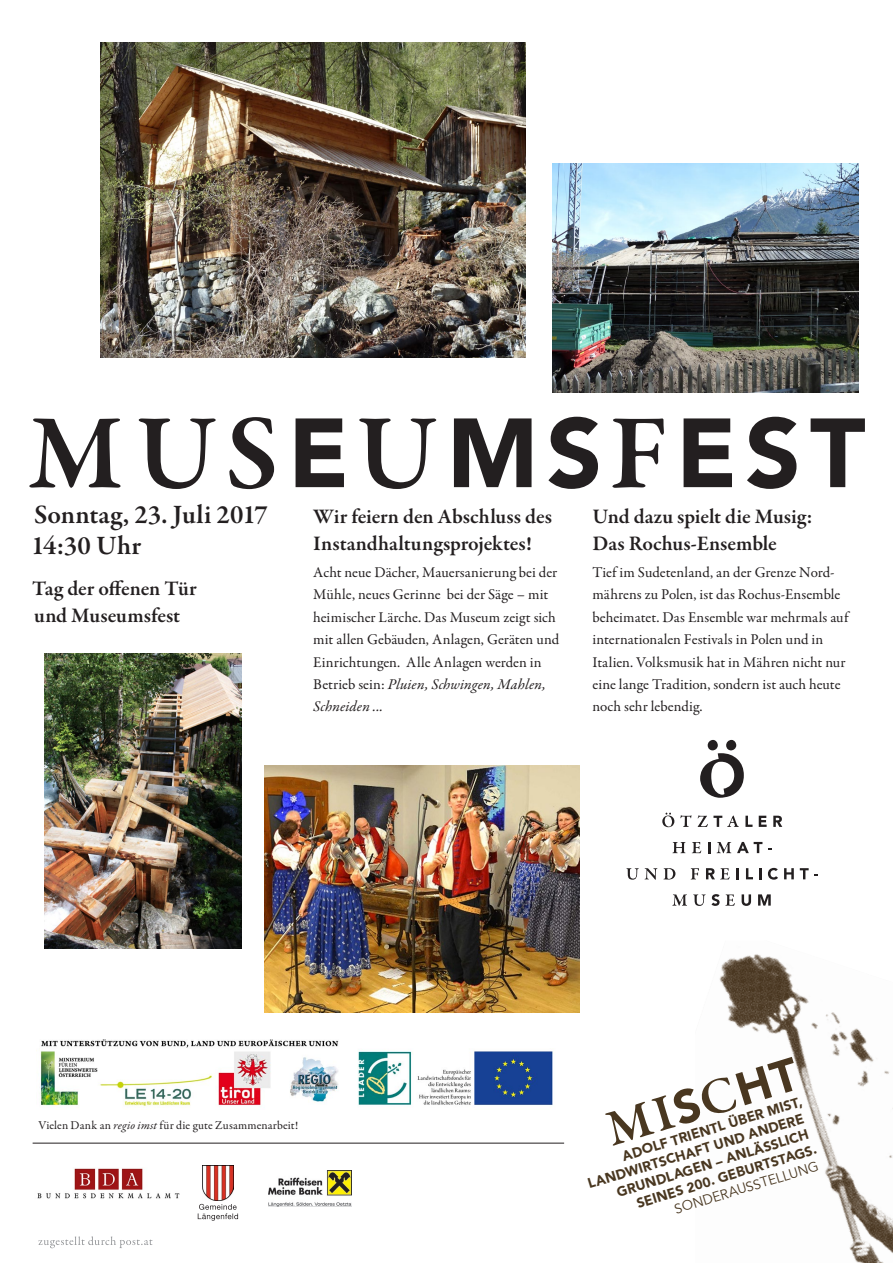
<style>
.page{position:relative;width:893px;height:1263px;background:#fff}
.page>*{position:absolute;margin:0;border:0;box-sizing:border-box;transform-origin:0 0}
.t1{font:97.05px "Avenir Black FH Black";color:#231f20}
.t2{font:600 27px/31.3px "Garamond Premr Pro";letter-spacing:.005em;color:#231f20}
.t3{font:600 21px/26.8px "Garamond Premr Pro";letter-spacing:-.005em;color:#231f20}
.t4{font:15px/22.5px "Garamond Premr Pro";color:#231f20}
.t5{font:13.5px/16.5px "Avenir Black FH Black";color:#493720;text-align:right}
.t6{font:13.5px "Avenir Book FH Book";color:#493720}
.t7{font:12px "Garamond Premr Pro";letter-spacing:.01em;color:#231f20}
.s1{font-family:"Garamond Premr Pro";font-weight:600;font-size:107.85px}
.s2{font-style:italic}
</style>
<div class="page">
<img style="left:101px;top:42px;width:425px;height:315px">
<svg style="left:38px;top:1236px;width:114px;height:12px"></svg>
<img style="left:553px;top:163px;width:306px;height:230px">
<img style="left:45px;top:654px;width:196px;height:294px">
<img style="left:40px;top:1039px;width:513px;height:67px">
<img style="left:264px;top:765px;width:316px;height:247px">
<hr style="left:33px;top:1143px;width:531px;height:1px;background:#231f20">
<svg style="left:198px;top:1204px;width:40px;height:17px"></svg>
<img style="left:203px;top:1166px;width:30px;height:35px">
<img style="left:268px;top:1171px;width:84px;height:35px">
<img style="left:37px;top:1168px;width:143px;height:31px">
<svg style="left:700px;top:740px;width:44px;height:58px"></svg>
<svg style="left:662px;top:813px;width:12px;height:14px"></svg>
<svg style="left:680px;top:815px;width:12px;height:12px"></svg>
<svg style="left:698px;top:815px;width:41px;height:12px"></svg>
<svg style="left:745px;top:816px;width:7px;height:11px"></svg>
<svg style="left:759px;top:816px;width:8px;height:11px"></svg>
<svg style="left:773px;top:816px;width:9px;height:11px"></svg>
<svg style="left:672px;top:842px;width:13px;height:11px"></svg>
<svg style="left:692px;top:842px;width:9px;height:11px"></svg>
<svg style="left:708px;top:842px;width:2px;height:11px"></svg>
<svg style="left:716px;top:842px;width:15px;height:11px"></svg>
<svg style="left:737px;top:842px;width:25px;height:11px"></svg>
<svg style="left:626px;top:868px;width:13px;height:12px"></svg>
<svg style="left:645px;top:868px;width:12px;height:12px"></svg>
<svg style="left:663px;top:868px;width:12px;height:11px"></svg>
<svg style="left:691px;top:868px;width:8px;height:11px"></svg>
<svg style="left:706px;top:868px;width:24px;height:11px"></svg>
<svg style="left:736px;top:868px;width:3px;height:11px"></svg>
<svg style="left:746px;top:868px;width:7px;height:11px"></svg>
<svg style="left:759px;top:868px;width:2px;height:11px"></svg>
<svg style="left:768px;top:868px;width:10px;height:12px"></svg>
<svg style="left:784px;top:868px;width:10px;height:11px"></svg>
<svg style="left:800px;top:868px;width:18px;height:11px"></svg>
<svg style="left:672px;top:894px;width:15px;height:12px"></svg>
<svg style="left:693px;top:894px;width:42px;height:12px"></svg>
<svg style="left:742px;top:894px;width:9px;height:12px"></svg>
<svg style="left:758px;top:894px;width:13px;height:11px"></svg>
<img style="left:719px;top:954px;width:174px;height:309px">
<svg style="left:605px;top:1057px;width:189px;height:89px"></svg>
<h1 class="t1" style="left:28px;top:395px;width:839px"><span class="s1">MUS</span>E<span class="s1">U</span>MS<span class="s1">F</span>EST</h1>
<h3 class="t3" style="left:313px;top:503px;width:240px">Wir feiern den Abschluss des<br>Instandhaltungsprojektes!</h3>
<p class="t4" style="left:313px;top:561px;width:248px">Acht neue Dächer, Mauersanierung bei der Mühle, neues Gerinne bei der Säge – mit heimischer Lärche. Das Museum zeigt sich mit allen Gebäuden, Anlagen, Geräten und Einrichtungen. Alle Anlagen werden in Betrieb sein: <span class="s2">Pluien, Schwingen, Mahlen, Schneiden ...</span></p>
<h2 class="t2" style="left:31px;top:499px;width:238px">Sonntag, 23. Juli 2017<br>14:30 Uhr</h2>
<h3 class="t3" style="left:32px;top:575px;width:166px">Tag der offenen Tür und Museumsfest</h3>
<h3 class="t3" style="left:592px;top:503px;width:222px">Und dazu spielt die Musig:<br>Das Rochus-Ensemble</h3>
<p class="t4" style="left:592px;top:561px;width:257px">Tief im Sudetenland, an der Grenze Nord&shy;mährens zu Polen, ist das Rochus-Ensemble beheimatet. Das Ensemble war mehrmals auf internationalen Festivals in Polen und in Italien. Volksmusik hat in Mähren nicht nur eine lange Tradition, sondern ist auch heute noch sehr lebendig.</p>
<p class="t7" style="left:38px;top:1118px;width:261px">Vielen Dank an <span class="s2">regio imst</span> für die gute Zusammenarbeit!</p>
<p class="t5" style="left:581px;top:1160px;width:230px;rotate:-17deg">ADOLF TRIENTL ÜBER MIST,<br>LANDWIRTSCHAFT UND ANDERE<br>GRUNDLAGEN – ANLÄSSLICH<br>SEINES 200. GEBURTSTAGS.</p>
<p class="t6" style="left:673px;top:1202px;width:151px;rotate:-17deg">SONDERAUSSTELLUNG</p>
</div>
